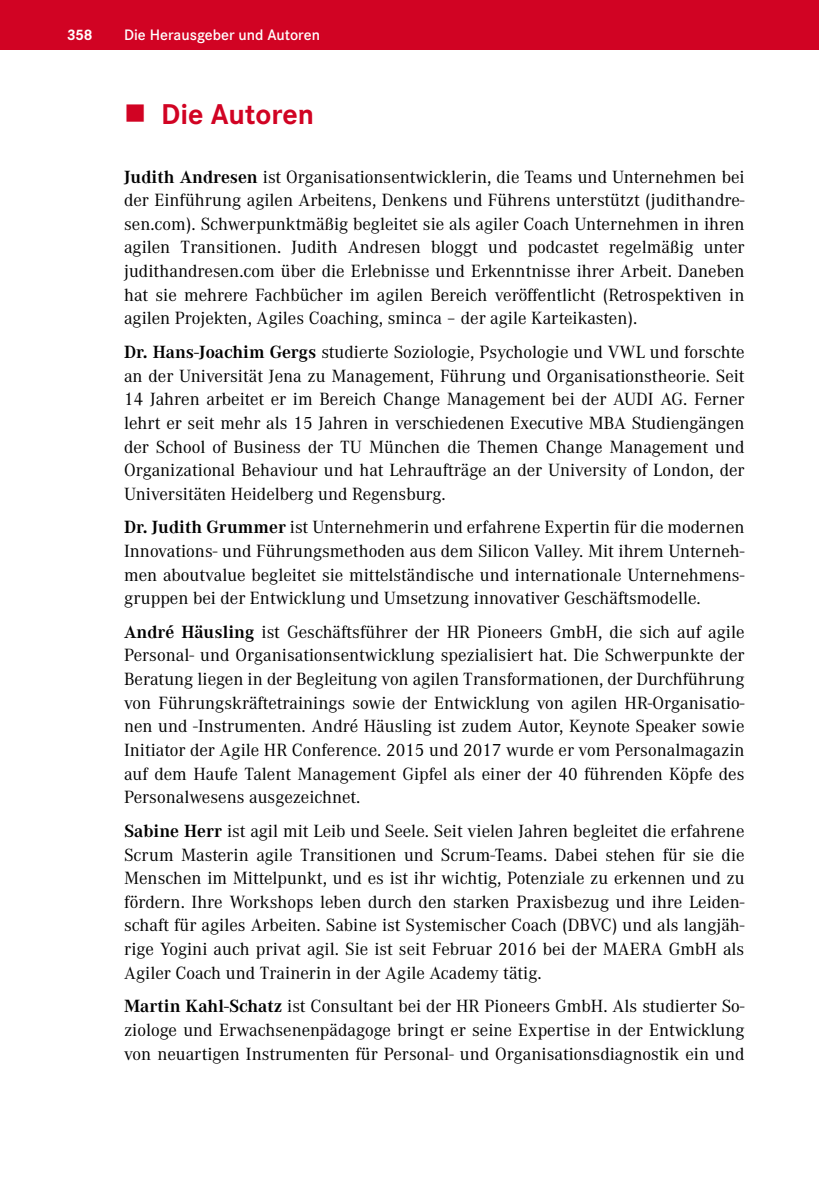
<style>
.page{position:relative;width:819px;height:1191px;background:#fff}
.page>*{position:absolute;margin:0;border:0;box-sizing:border-box;transform-origin:0 0}
.t1{font:700 29.75px "Corporate S Pro";color:#d10323}
.t2{font:18.38px/23.6px "Corporate A Pro";color:#000;text-align:justify}
.t3{font:600 15.75px "Corporate S Pro";color:#fff}
.t4{font:700 15.75px "Corporate S Pro";color:#fff}
.s1{font-weight:700}
</style>
<div class="page">
<div style="left:0;top:0;width:819px;height:50px;background:#d10323"></div>
<p class="t4" style="left:67px;top:22px;width:27px">358</p>
<p class="t3" style="left:124px;top:23px;width:197px">Die Herausgeber und Autoren</p>
<p class="t1" style="left:161px;top:91px;width:154px">Die Autoren</p>
<p class="t2" style="left:124px;top:164px;width:622px"><span class="s1">Judith Andresen</span> ist Organisationsentwicklerin, die Teams und Unternehmen bei der Einführung agilen Arbeitens, Denkens und Führens unterstützt (judithandre&shy;sen.com). Schwerpunktmäßig begleitet sie als agiler Coach Unternehmen in ihren agilen Transitionen. Judith Andresen bloggt und podcastet regelmäßig unter judithandresen.com über die Erlebnisse und Erkenntnisse ihrer Arbeit. Daneben hat sie mehrere Fachbücher im agilen Bereich veröffentlicht (Retrospektiven in agilen Projekten, Agiles Coaching, sminca – der agile Karteikasten).</p>
<p class="t2" style="left:124px;top:339px;width:622px"><span class="s1">Dr. Hans-Joachim Gergs</span> studierte Soziologie, Psychologie und VWL und forschte an der Universität Jena zu Management, Führung und Organisationstheorie. Seit 14 Jahren arbeitet er im Bereich Change Management bei der AUDI AG. Ferner lehrt er seit mehr als 15 Jahren in verschiedenen Executive MBA Studiengängen der School of Business der TU München die Themen Change Management und Organizational Behaviour und hat Lehraufträge an der University of London, der Universitäten Heidelberg und Regensburg.</p>
<p class="t2" style="left:124px;top:515px;width:622px"><span class="s1">Dr. Judith Grummer</span> ist Unternehmerin und erfahrene Expertin für die modernen Innovations- und Führungsmethoden aus dem Silicon Valley. Mit ihrem Unterneh&shy;men aboutvalue begleitet sie mittelständische und internationale Unternehmens&shy;gruppen bei der Entwicklung und Umsetzung innovativer Geschäftsmodelle.</p>
<p class="t2" style="left:124px;top:619px;width:622px"><span class="s1">André Häusling</span> ist Geschäftsführer der HR Pioneers GmbH, die sich auf agile Personal- und Organisationsentwicklung spezialisiert hat. Die Schwerpunkte der Beratung liegen in der Begleitung von agilen Transformationen, der Durchführung von Führungskräftetrainings sowie der Entwicklung von agilen HR-Organisatio&shy;nen und -Instrumenten. André Häusling ist zudem Autor, Keynote Speaker sowie Initiator der Agile HR Conference. 2015 und 2017 wurde er vom Personalmagazin auf dem Haufe Talent Management Gipfel als einer der 40 führenden Köpfe des Personalwesens ausgezeichnet.</p>
<p class="t2" style="left:124px;top:818px;width:622px"><span class="s1">Sabine Herr</span> ist agil mit Leib und Seele. Seit vielen Jahren begleitet die erfahrene Scrum Masterin agile Transitionen und Scrum-Teams. Dabei stehen für sie die Menschen im Mittelpunkt, und es ist ihr wichtig, Potenziale zu erkennen und zu fördern. Ihre Workshops leben durch den starken Praxisbezug und ihre Leiden&shy;schaft für agiles Arbeiten. Sabine ist Systemischer Coach (DBVC) und als langjäh&shy;rige Yogini auch privat agil. Sie ist seit Februar 2016 bei der MAERA GmbH als Agiler Coach und Trainerin in der Agile Academy tätig.</p>
<p class="t2" style="left:124px;top:993px;width:622px"><span class="s1">Martin Kahl-Schatz</span> ist Consultant bei der HR Pioneers GmbH. Als studierter So&shy;ziologe und Erwachsenenpädagoge bringt er seine Expertise in der Entwicklung von neuartigen Instrumenten für Personal- und Organisationsdiagnostik ein und</p>
</div>
